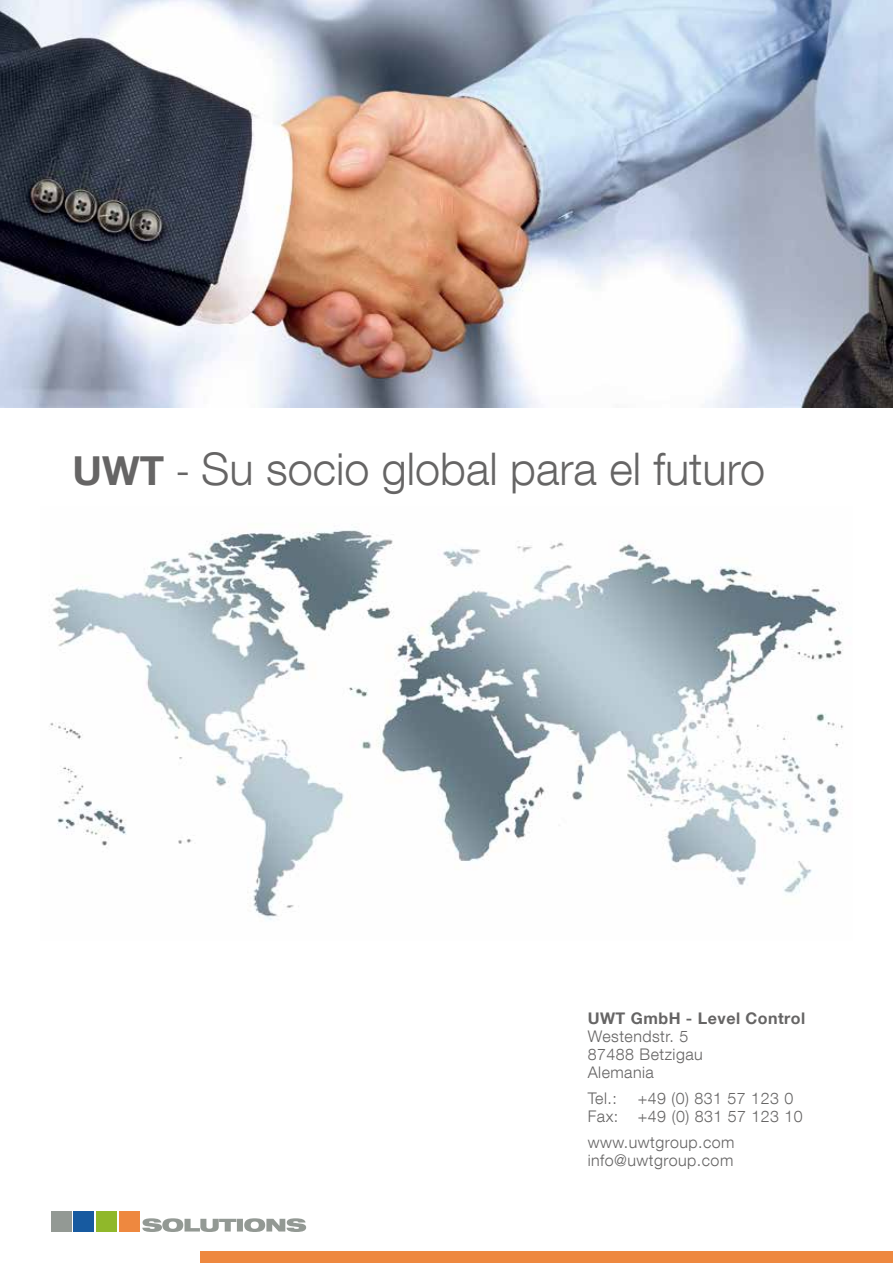
<style>
.page{position:relative;width:893px;height:1263px;background:#fff}
.page>*{position:absolute;margin:0;border:0;box-sizing:border-box;transform-origin:0 0}
.t1{font:300 45px "Helvetica Neue LT Com";color:#666565}
.t2{font:300 16.05px/18px "Helvetica Neue LT Com";letter-spacing:.03em;color:#666565}
.t3{font:700 16.05px "Helvetica Neue LT Com";letter-spacing:.03em;color:#666565}
.s1{font-weight:700;font-size:39.9px}
.s2{font-size:39.9px}
</style>
<div class="page">
<div style="left:51px;top:1212px;width:20px;height:20px;background:#939994"></div>
<div style="left:74px;top:1212px;width:20px;height:20px;background:#175aa0"></div>
<div style="left:97px;top:1212px;width:20px;height:20px;background:#90b82a"></div>
<div style="left:119px;top:1212px;width:20px;height:20px;background:#ee883f"></div>
<svg style="left:142px;top:1218px;width:164px;height:14px"></svg>
<div style="left:200px;top:1251px;width:693px;height:12px;background:#ee883f"></div>
<img style="left:49px;top:530px;width:794px;height:390px">
<img style="left:0;top:0;width:893px;height:408px">
<h1 class="t1" style="left:73px;top:441px;width:694px"><span class="s1">UWT</span> <span class="s2">-</span> Su socio global para el futuro</h1>
<p class="t3" style="left:588px;top:1008px;width:219px">UWT GmbH - Level Control</p>
<p class="t2" style="left:588px;top:1027px;width:117px">Westendstr. 5<br>87488 Betzigau<br>Alemania</p>
<p class="t2" style="left:588px;top:1089px;width:31px">Tel.:</p>
<p class="t2" style="left:588px;top:1089px;width:217px;text-indent:50px">+49 (0) 831 57 123 0<br>Fax: +49 (0) 831 57 123 10</p>
<p class="t2" style="left:588px;top:1133px;width:148px">www.uwtgroup.com info@uwtgroup.com</p>
</div>
